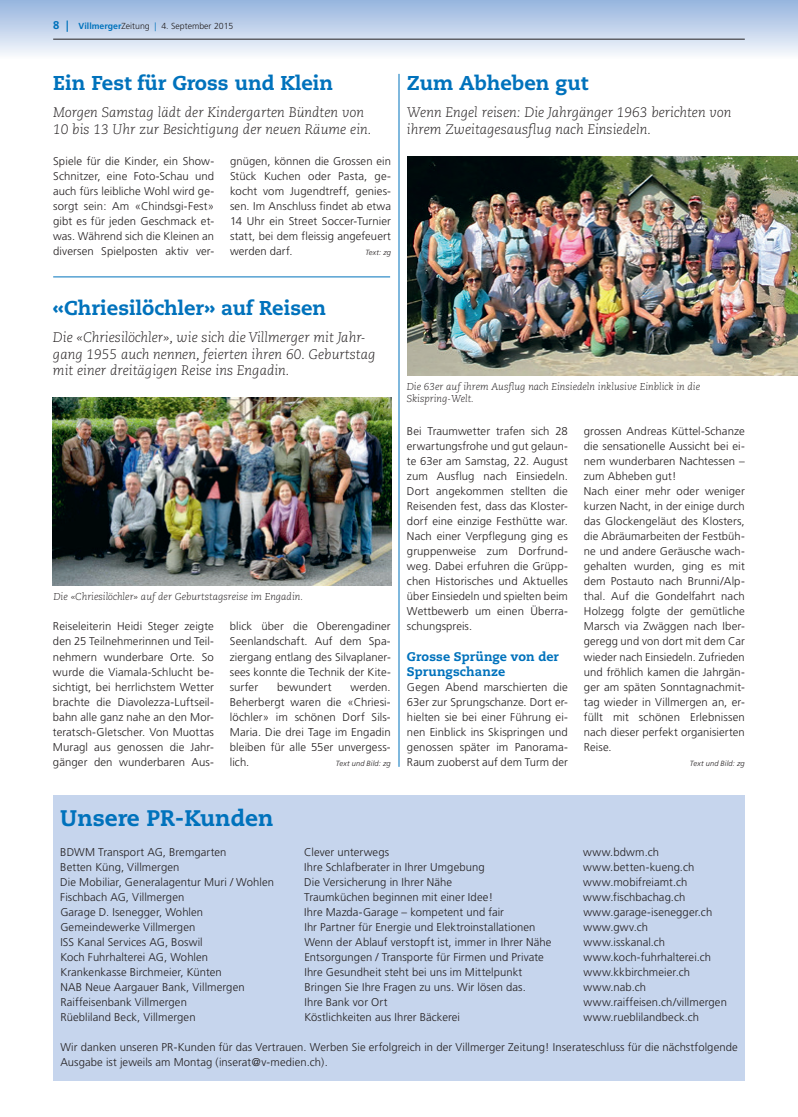
<style>
.page{position:relative;width:798px;height:1117px;background:#fff}
.page>*{position:absolute;margin:0;border:0;box-sizing:border-box;transform-origin:0 0}
.t1{font:800 22.5px "Caecilia";color:#0072bc}
.t2{font:800 20px "Caecilia";color:#0072bc}
.t3{font:italic 300 13.75px/16.5px "Caecilia";color:#231f20}
.t4{font:800 12.5px/15px "Caecilia";letter-spacing:.005em;color:#0072bc}
.t5{font:300 11.25px/15px "Frutiger";letter-spacing:.01em;color:#231f20;text-align:justify}
.t6{font:italic 300 10px/12px "Caecilia";color:#231f20}
.t7{font:300 8.75px "Frutiger";color:#231f20}
.t8{font:italic 300 7.5px "Frutiger";letter-spacing:.02em;color:#231f20}
.s1{font-weight:700;font-size:11.25px;color:#0072bc}
.s2{font-family:"Myriad";font-weight:700;font-size:11.25px;color:#0072bc}
.s3{font-weight:700;color:#0072bc}
.s4{color:#0072bc}
</style>
<div class="page">
<svg style="left:0;top:0;width:797px;height:55px;background:#c2d3ea"></svg>
<hr style="left:53px;top:39px;width:691px;height:1px;background:#231f20">
<div style="left:53px;top:795px;width:691px;height:285px;background:#c6d5ed"></div>
<img style="left:53px;top:397px;width:338px;height:188px">
<hr style="left:53px;top:276px;width:337px;height:1px;background:#0072bc">
<hr style="left:398px;top:74px;width:1px;height:692px;background:#0072bc">
<img style="left:407px;top:157px;width:390px;height:218px">
<p class="t7" style="left:53px;top:21px;width:182px"><span class="s1">8</span> <span class="s2">|</span> <span class="s3">Villmerger</span>Zeitung <span class="s4">|</span> 4. September 2015</p>
<h2 class="t2" style="left:53px;top:71px;width:281px">Ein Fest für Gross und Klein</h2>
<p class="t3" style="left:53px;top:104px;width:320px">Morgen Samstag lädt der Kindergarten Bündten von<br>10 bis 13 Uhr zur Besichtigung der neuen Räume ein.</p>
<p class="t5" style="left:53px;top:154px;width:162px">Spiele für die Kinder, ein Show-Schnitzer, eine Foto-Schau und auch fürs leibliche Wohl wird ge&shy;sorgt sein: Am «Chindsgi-Fest» gibt es für jeden Geschmack et&shy;was. Während sich die Kleinen an diversen Spielposten aktiv ver-</p>
<p class="t5" style="left:230px;top:154px;width:162px">gnügen, können die Grossen ein Stück Kuchen oder Pasta, ge&shy;kocht vom Jugendtreff, genies&shy;sen. Im Anschluss findet ab etwa 14 Uhr ein Street Soccer-Turnier statt, bei dem fleissig angefeuert werden darf.</p>
<p class="t8" style="left:365px;top:248px;width:27px">Text: zg</p>
<h2 class="t2" style="left:407px;top:71px;width:182px">Zum Abheben gut</h2>
<p class="t3" style="left:407px;top:104px;width:326px">Wenn Engel reisen: Die Jahrgänger 1963 berichten von ihrem Zweitagesausflug nach Einsiedeln.</p>
<h2 class="t2" style="left:53px;top:296px;width:275px">«Chriesilöchler» auf Reisen</h2>
<p class="t3" style="left:53px;top:329px;width:324px">Die «Chriesilöchler», wie sich die Villmerger mit Jahr&shy;gang 1955 auch nennen, feierten ihren 60. Geburtstag mit einer dreitägigen Reise ins Engadin.</p>
<p class="t6" style="left:53px;top:591px;width:251px">Die «Chriesilöchler» auf der Geburtstagsreise im Engadin.</p>
<p class="t5" style="left:53px;top:619px;width:162px">Reiseleiterin Heidi Steger zeigte den 25 Teilnehmerinnen und Teil&shy;nehmern wunderbare Orte. So wurde die Viamala-Schlucht be&shy;sichtigt, bei herrlichstem Wetter brachte die Diavolezza-Luftseil&shy;bahn alle ganz nahe an den Mor&shy;teratsch-Gletscher. Von Muottas Muragl aus genossen die Jahr&shy;gänger den wunderbaren Aus-</p>
<p class="t5" style="left:230px;top:619px;width:162px">blick über die Oberengadiner Seenlandschaft. Auf dem Spa&shy;ziergang entlang des Silvaplaner&shy;sees konnte die Technik der Kite&shy;surfer</p>
<p class="t5" style="left:230px;top:679px;width:162px;text-indent:121px">werden.<br>Beherbergt waren die «Chriesi&shy;löchler» im schönen Dorf Sils-Maria. Die drei Tage im Engadin bleiben für alle 55er unvergess&shy;lich.</p>
<p class="t5" style="left:277px;top:679px;width:56px">bewundert</p>
<p class="t8" style="left:336px;top:758px;width:56px">Text und Bild: zg</p>
<p class="t6" style="left:406px;top:381px;width:295px">Die 63er auf ihrem Ausflug nach Einsiedeln inklusive Einblick in die<br>Skispring-Welt.</p>
<p class="t5" style="left:407px;top:424px;width:162px">Bei Traumwetter trafen sich 28 erwartungsfrohe und gut gelaun&shy;te 63er am Samstag, 22. August zum Ausflug nach Einsiedeln.<br>Dort angekommen stellten die Reisenden fest, dass das Kloster&shy;dorf eine einzige Festhütte war.<br>Nach einer Verpflegung ging es gruppenweise zum Dorfrund&shy;weg. Dabei erfuhren die Grüpp&shy;chen Historisches und Aktuelles über Einsiedeln und spielten beim Wettbewerb um einen Überra&shy;schungspreis.</p>
<p class="t4" style="left:407px;top:648px;width:153px">Grosse Sprünge von der<br>Sprungschanze</p>
<p class="t5" style="left:407px;top:679px;width:162px">Gegen Abend marschierten die 63er zur Sprungschanze. Dort er&shy;hielten sie bei einer Führung ei&shy;nen Einblick ins Skispringen und genossen später im Panorama-Raum zuoberst auf dem Turm der</p>
<p class="t5" style="left:583px;top:424px;width:162px;text-align:left">grossen Andreas Küttel-Schanze die sensationelle Aussicht bei ei&shy;nem wunderbaren Nachtessen – zum Abheben gut!<br>Nach einer mehr oder weniger kurzen Nacht, in der einige durch das Glockengeläut des Klosters, die Abräumarbeiten der Festbüh&shy;ne und andere Geräusche wach&shy;gehalten wurden, ging es mit dem Postauto nach Brunni/Alp&shy;thal. Auf die Gondelfahrt nach<br>Holzegg folgte der gemütliche<br>Marsch via Zwäggen nach Iber&shy;geregg und von dort mit dem Car wieder nach Einsiedeln. Zufrieden und fröhlich kamen die Jahrgän&shy;ger am späten Sonntagnachmit&shy;tag wieder in Villmergen an, er&shy;füllt mit schönen Erlebnissen nach dieser perfekt organisierten<br>Reise.</p>
<p class="t8" style="left:689px;top:758px;width:56px">Text und Bild: zg</p>
<h1 class="t1" style="left:60px;top:803px;width:215px">Unsere PR-Kunden</h1>
<p class="t5" style="left:60px;top:844px;width:168px">BDWM Transport AG, Bremgarten</p>
<p class="t5" style="left:304px;top:844px;width:86px">Clever unterwegs</p>
<p class="t5" style="left:583px;top:844px;width:77px">www.bdwm.ch</p>
<p class="t5" style="left:60px;top:859px;width:120px">Betten Küng, Villmergen</p>
<p class="t5" style="left:304px;top:859px;width:182px">Ihre Schlafberater in Ihrer Umgebung</p>
<p class="t5" style="left:583px;top:859px;width:112px">www.betten-kueng.ch</p>
<p class="t5" style="left:60px;top:874px;width:215px">Die Mobiliar, Generalagentur Muri / Wohlen</p>
<p class="t5" style="left:304px;top:874px;width:149px">Die Versicherung in Ihrer Nähe</p>
<p class="t5" style="left:583px;top:874px;width:105px">www.mobifreiamt.ch</p>
<p class="t5" style="left:60px;top:889px;width:125px">Fischbach AG, Villmergen</p>
<p class="t5" style="left:304px;top:889px;width:190px">Traumküchen beginnen mit einer Idee!</p>
<p class="t5" style="left:583px;top:889px;width:103px">www.fischbachag.ch</p>
<p class="t5" style="left:60px;top:904px;width:144px">Garage D. Isenegger, Wohlen</p>
<p class="t5" style="left:304px;top:904px;width:201px">Ihre Mazda-Garage – kompetent und fair</p>
<p class="t5" style="left:583px;top:904px;width:130px">www.garage-isenegger.ch</p>
<p class="t5" style="left:60px;top:919px;width:136px">Gemeindewerke Villmergen</p>
<p class="t5" style="left:304px;top:919px;width:232px">Ihr Partner für Energie und Elektroinstallationen</p>
<p class="t5" style="left:583px;top:919px;width:66px">www.gwv.ch</p>
<p class="t5" style="left:60px;top:934px;width:144px">ISS Kanal Services AG, Boswil</p>
<p class="t5" style="left:304px;top:934px;width:248px">Wenn der Ablauf verstopft ist, immer in Ihrer Nähe</p>
<p class="t5" style="left:583px;top:934px;width:83px">www.isskanal.ch</p>
<p class="t5" style="left:60px;top:949px;width:149px">Koch Fuhrhalterei AG, Wohlen</p>
<p class="t5" style="left:304px;top:949px;width:241px">Entsorgungen / Transporte für Firmen und Private</p>
<p class="t5" style="left:583px;top:949px;width:129px">www.koch-fuhrhalterei.ch</p>
<p class="t5" style="left:60px;top:964px;width:163px">Krankenkasse Birchmeier, Künten</p>
<p class="t5" style="left:304px;top:964px;width:219px">Ihre Gesundheit steht bei uns im Mittelpunkt</p>
<p class="t5" style="left:583px;top:964px;width:108px">www.kkbirchmeier.ch</p>
<p class="t5" style="left:60px;top:979px;width:186px">NAB Neue Aargauer Bank, Villmergen</p>
<p class="t5" style="left:304px;top:979px;width:223px">Bringen Sie Ihre Fragen zu uns. Wir lösen das.</p>
<p class="t5" style="left:583px;top:979px;width:64px">www.nab.ch</p>
<p class="t5" style="left:60px;top:994px;width:128px">Raiffeisenbank Villmergen</p>
<p class="t5" style="left:304px;top:994px;width:85px">Ihre Bank vor Ort</p>
<p class="t5" style="left:583px;top:994px;width:145px">www.raiffeisen.ch/villmergen</p>
<p class="t5" style="left:60px;top:1009px;width:137px">Rüebliland Beck, Villmergen</p>
<p class="t5" style="left:304px;top:1009px;width:157px">Köstlichkeiten aus Ihrer Bäckerei</p>
<p class="t5" style="left:583px;top:1009px;width:117px">www.rueblilandbeck.ch</p>
<p class="t5" style="left:60px;top:1039px;width:678px">Wir danken unseren PR-Kunden für das Vertrauen. Werben Sie erfolgreich in der Villmerger Zeitung! Inserateschluss für die nächstfolgende<br>Ausgabe ist jeweils am Montag (inserat@v-medien.ch).</p>
</div>
